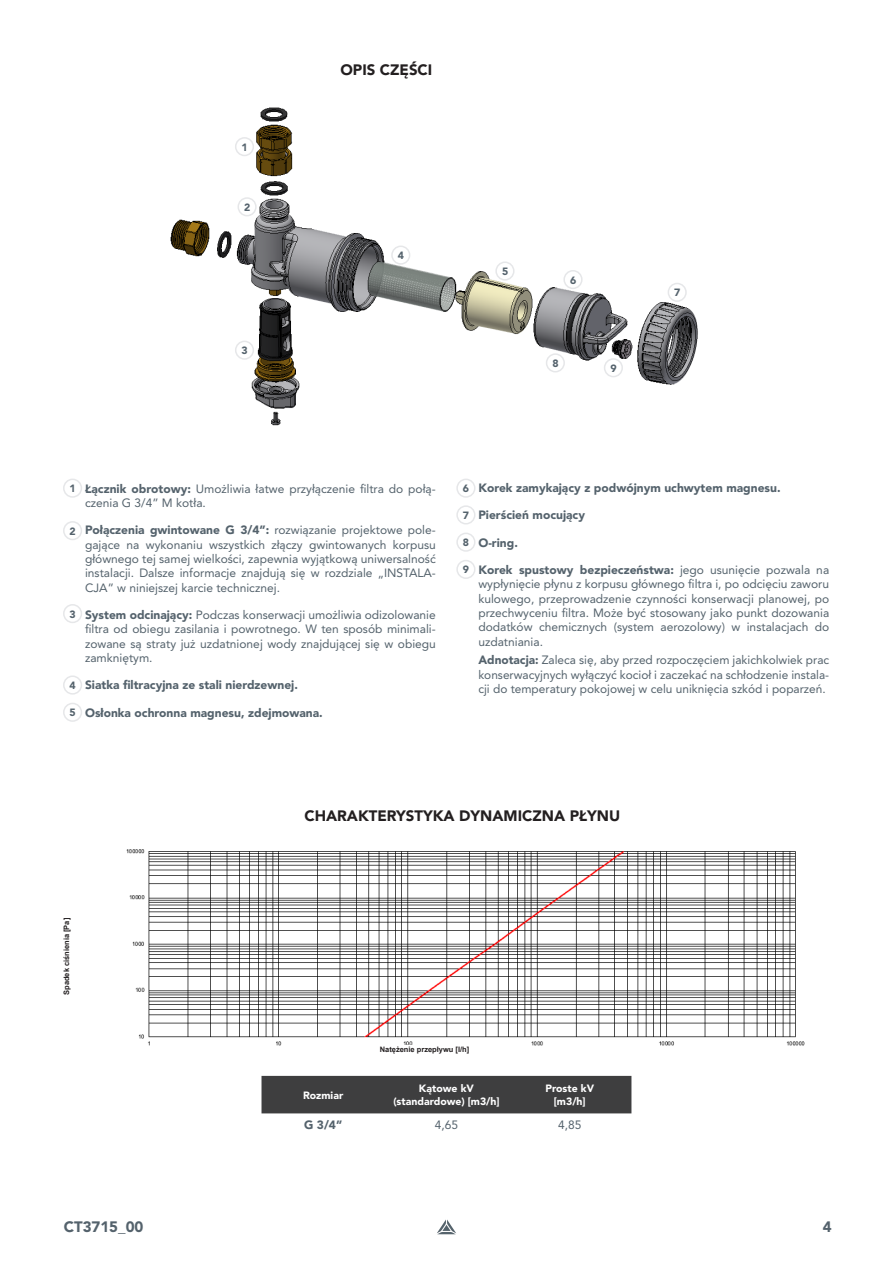
<style>
.page{position:relative;width:893px;height:1263px;background:#fff}
.page>*{position:absolute;margin:0;border:0;box-sizing:border-box;transform-origin:0 0}
.t1{font:900 15px "Avenir LT Pro";color:#231f20}
.t2{font:900 15px "Avenir LT Pro";color:#54626c}
.t3{font:12px/14.4px "Avenir LT Pro";color:#54626c;text-align:justify}
.t4{font:900 12px "Avenir LT Pro";color:#54626c}
.t5{font:900 10.5px/12.6px "Avenir LT Pro";color:#fff;text-align:center}
.t6{font:900 10.5px "Avenir LT Pro";color:#54626c}
.t7{font:700 7.5px "Arial";color:#231f20}
.s1{font-weight:900}
</style>
<div class="page">
<svg style="left:437px;top:1219px;width:19px;height:15px"></svg>
<div style="left:63px;top:479px;width:19px;height:19px;border:2px solid #e6e7e9;border-radius:50%"></div>
<div style="left:63px;top:521px;width:19px;height:19px;border:2px solid #e6e7e9;border-radius:50%"></div>
<div style="left:63px;top:604px;width:19px;height:19px;border:2px solid #e6e7e9;border-radius:50%"></div>
<div style="left:63px;top:675px;width:19px;height:20px;border:2px solid #e6e7e9;border-radius:50%"></div>
<div style="left:63px;top:703px;width:19px;height:19px;border:2px solid #e6e7e9;border-radius:50%"></div>
<div style="left:456px;top:479px;width:19px;height:19px;border:2px solid #e6e7e9;border-radius:50%"></div>
<div style="left:456px;top:505px;width:19px;height:19px;border:2px solid #e6e7e9;border-radius:50%"></div>
<div style="left:456px;top:533px;width:19px;height:19px;border:2px solid #e6e7e9;border-radius:50%"></div>
<div style="left:456px;top:560px;width:19px;height:19px;border:2px solid #e6e7e9;border-radius:50%"></div>
<img style="left:170px;top:107px;width:528px;height:319px">
<div style="left:236px;top:138px;width:17px;height:17px;background:#fff;border-radius:50%"></div>
<div style="left:235px;top:137px;width:19px;height:19px;border:2px solid #e6e7e9;border-radius:50%"></div>
<div style="left:238px;top:198px;width:18px;height:18px;background:#fff;border-radius:50%"></div>
<div style="left:237px;top:197px;width:20px;height:19px;border:2px solid #e6e7e9;border-radius:50%"></div>
<div style="left:236px;top:341px;width:17px;height:18px;background:#fff;border-radius:50%"></div>
<div style="left:235px;top:341px;width:19px;height:19px;border:2px solid #e6e7e9;border-radius:50%"></div>
<div style="left:392px;top:246px;width:18px;height:18px;background:#fff;border-radius:50%"></div>
<div style="left:391px;top:246px;width:19px;height:19px;border:2px solid #e6e7e9;border-radius:50%"></div>
<div style="left:496px;top:262px;width:18px;height:18px;background:#fff;border-radius:50%"></div>
<div style="left:495px;top:261px;width:19px;height:20px;border:2px solid #e6e7e9;border-radius:50%"></div>
<div style="left:564px;top:271px;width:18px;height:17px;background:#fff;border-radius:50%"></div>
<div style="left:563px;top:270px;width:20px;height:19px;border:2px solid #e6e7e9;border-radius:50%"></div>
<div style="left:668px;top:283px;width:18px;height:18px;background:#fff;border-radius:50%"></div>
<div style="left:668px;top:283px;width:19px;height:19px;border:2px solid #e6e7e9;border-radius:50%"></div>
<div style="left:547px;top:354px;width:17px;height:18px;background:#fff;border-radius:50%"></div>
<div style="left:546px;top:353px;width:19px;height:19px;border:2px solid #e6e7e9;border-radius:50%"></div>
<div style="left:605px;top:359px;width:17px;height:18px;background:#fff;border-radius:50%"></div>
<div style="left:604px;top:358px;width:19px;height:19px;border:2px solid #e6e7e9;border-radius:50%"></div>
<div style="left:261px;top:1076px;width:370px;height:37px;background:#3e3e3f"></div>
<img style="left:126px;top:849px;width:679px;height:197px">
<div style="left:346px;top:1045px;width:157px;height:9px;background:#fff"></div>
<p class="t6" style="left:242px;top:141px;width:8px">1</p>
<p class="t6" style="left:244px;top:201px;width:8px">2</p>
<p class="t6" style="left:242px;top:344px;width:8px">3</p>
<p class="t1" style="left:340px;top:61px;width:93px">OPIS CZĘŚCI</p>
<p class="t6" style="left:398px;top:249px;width:8px">4</p>
<p class="t6" style="left:502px;top:265px;width:8px">5</p>
<p class="t6" style="left:570px;top:273px;width:8px">6</p>
<p class="t6" style="left:552px;top:357px;width:8px">8</p>
<p class="t6" style="left:610px;top:362px;width:8px">9</p>
<p class="t6" style="left:674px;top:286px;width:8px">7</p>
<p class="t6" style="left:70px;top:482px;width:8px">1</p>
<p class="t6" style="left:70px;top:525px;width:8px">2</p>
<p class="t6" style="left:70px;top:607px;width:8px">3</p>
<p class="t6" style="left:70px;top:679px;width:8px">4</p>
<p class="t6" style="left:70px;top:706px;width:8px">5</p>
<p class="t3" style="left:85px;top:481px;width:352px"><span class="s1">Łącznik obrotowy:</span> Umożliwia łatwe przyłączenie filtra do połą&shy;czenia G 3/4” M kotła.</p>
<p class="t3" style="left:85px;top:523px;width:352px"><span class="s1">Połączenia gwintowane G 3/4”:</span> rozwiązanie projektowe pole&shy;gające na wykonaniu wszystkich złączy gwintowanych korpusu głównego tej samej wielkości, zapewnia wyjątkową uniwersalność instalacji. Dalsze informacje znajdują się w rozdziale „INSTALA-CJA” w niniejszej karcie technicznej.</p>
<p class="t3" style="left:85px;top:607px;width:352px"><span class="s1">System odcinający:</span> Podczas konserwacji umożliwia odizolowanie filtra od obiegu zasilania i powrotnego. W ten sposób minimali&shy;zowane są straty już uzdatnionej wody znajdującej się w obiegu zamkniętym.</p>
<p class="t4" style="left:85px;top:678px;width:214px">Siatka filtracyjna ze stali nierdzewnej.</p>
<p class="t4" style="left:85px;top:705px;width:239px">Osłonka ochronna magnesu, zdejmowana.</p>
<p class="t6" style="left:463px;top:482px;width:8px">6</p>
<p class="t6" style="left:463px;top:509px;width:8px">7</p>
<p class="t6" style="left:463px;top:536px;width:8px">8</p>
<p class="t6" style="left:463px;top:563px;width:8px">9</p>
<p class="t4" style="left:478px;top:481px;width:304px">Korek zamykający z podwójnym uchwytem magnesu.</p>
<p class="t4" style="left:478px;top:508px;width:108px">Pierścień mocujący</p>
<p class="t4" style="left:478px;top:535px;width:41px">O-ring.</p>
<p class="t3" style="left:478px;top:562px;width:352px"><span class="s1">Korek spustowy bezpieczeństwa:</span> jego usunięcie pozwala na wypłynięcie płynu z korpusu głównego filtra i, po odcięciu zaworu kulowego, przeprowadzenie czynności konserwacji planowej, po przechwyceniu filtra. Może być stosowany jako punkt dozowania dodatków chemicznych (system aerozolowy) w instalacjach do uzdatniania.</p>
<p class="t3" style="left:478px;top:653px;width:352px"><span class="s1">Adnotacja:</span> Zaleca się, aby przed rozpoczęciem jakichkolwiek prac konserwacyjnych wyłączyć kocioł i zaczekać na schłodzenie instala&shy;cji do temperatury pokojowej w celu uniknięcia szkód i poparzeń.</p>
<p class="t1" style="left:304px;top:807px;width:317px">CHARAKTERYSTYKA DYNAMICZNA PŁYNU</p>
<p class="t7" style="left:61px;top:995px;width:79px;rotate:-90deg">Spadek ciśnienia [Pa]</p>
<p class="t7" style="left:380px;top:1044px;width:91px">Natężenie przepływu [I/h]</p>
<p class="t5" style="left:303px;top:1089px;width:42px">Rozmiar</p>
<p class="t5" style="left:393px;top:1082px;width:108px">Kątowe kV (standardowe) [m3/h]</p>
<p class="t5" style="left:545px;top:1082px;width:50px">Proste kV</p>
<p class="t5" style="left:554px;top:1095px;width:33px">[m3/h]</p>
<p class="t4" style="left:304px;top:1117px;width:40px">G 3/4”</p>
<p class="t3" style="left:435px;top:1117px;width:25px">4,65</p>
<p class="t3" style="left:558px;top:1117px;width:25px">4,85</p>
<p class="t2" style="left:64px;top:1218px;width:81px">CT3715_00</p>
<p class="t2" style="left:823px;top:1218px;width:10px">4</p>
</div>
